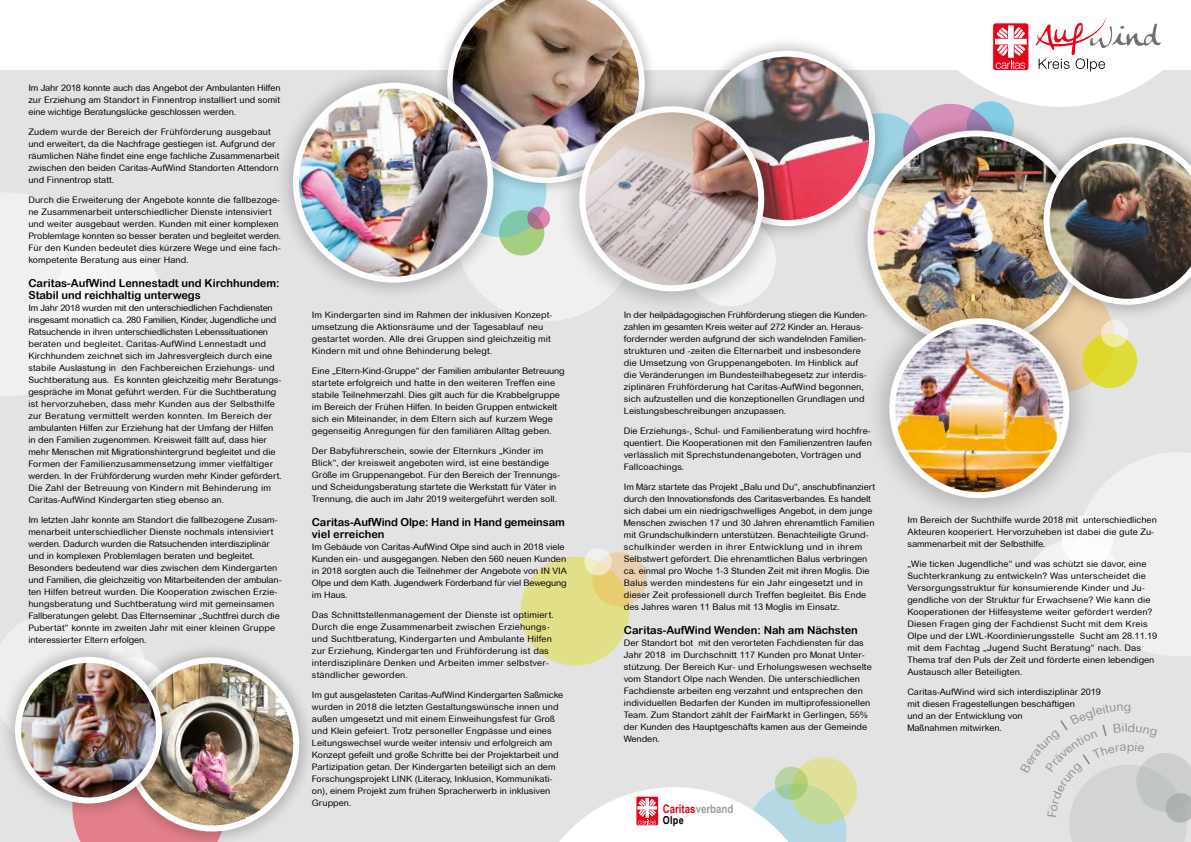
<style>
.page{position:relative;width:1191px;height:842px;background:#fff}
.page>*{position:absolute;margin:0;border:0;box-sizing:border-box;transform-origin:0 0}
.t1{font:700 11.8px "Arial Narrow";color:#e3051b}
.t2{font:11px/12px "Arial Rounded MT Bold";color:#000}
.t3{font:700 11px "Arial Narrow";color:#000}
.t4{font:9px/12px "Arial Rounded MT";color:#000}
.t5{font:9px/12px "Arial Rounded MT";letter-spacing:.02em;color:#000}
.s1{color:#9d9d9c}
</style>
<div class="page">
<div style="left:0;top:71px;width:1191px;height:771px;background:#e3e3e3"></div>
<div style="left:791px;top:757px;width:66px;height:67px;background:#e1e098;border-radius:50%"></div>
<svg style="left:775px;top:767px;width:33px;height:33px"></svg>
<div style="left:454px;top:137px;width:184px;height:184px;background:#f0f0f0;border-radius:50%"></div>
<svg style="left:0;top:193px;width:93px;height:203px"></svg>
<div style="left:57px;top:241px;width:102px;height:102px;background:#f3f3f3;border-radius:50%"></div>
<div style="left:70px;top:316px;width:51px;height:51px;background:#fff;border-radius:50%"></div>
<svg style="left:559px;top:783px;width:287px;height:59px"></svg>
<img style="left:4px;top:611px;width:303px;height:231px">
<div style="left:520px;top:557px;width:109px;height:109px;background:#e1e089;border-radius:50%"></div>
<svg style="left:592px;top:552px;width:54px;height:55px;background:#e8ce92"></svg>
<svg style="left:584px;top:548px;width:27px;height:27px"></svg>
<div style="left:683px;top:35px;width:207px;height:207px;background:#000;opacity:.2"></div>
<img style="left:770px;top:54px;width:62px;height:169px">
<img style="left:832px;top:18px;width:359px;height:638px">
<div style="left:274px;top:64px;width:238px;height:237px;background:#000;opacity:.2"></div>
<img style="left:296px;top:86px;width:151px;height:194px">
<div style="left:293px;top:83px;width:200px;height:200px;border:6px solid #fff;border-radius:50%"></div>
<div style="left:555px;top:82px;width:234px;height:234px;background:#000;opacity:.2"></div>
<img style="left:447px;top:0;width:323px;height:298px">
<div style="left:0;top:640px;width:178px;height:180px;background:#000;opacity:.2"></div>
<img style="left:18px;top:660px;width:141px;height:140px;border-radius:70px">
<div style="left:15px;top:657px;width:147px;height:146px;border:6px solid #fff;border-radius:50%"></div>
<svg style="left:1069px;top:753px;width:122px;height:89px"></svg>
<p class="t4" style="left:28px;top:82px;width:254px;text-align:justify">Im Jahr 2018 konnte auch das Angebot der Ambulanten Hilfen zur Erziehung am Standort in Finnentrop installiert und somit eine wichtige Beratungslücke geschlossen werden.</p>
<p class="t4" style="left:28px;top:126px;width:253px">Zudem wurde der Bereich der Frühförderung ausgebaut und erweitert, da die Nachfrage gestiegen ist. Aufgrund der räumlichen Nähe findet eine enge fachliche Zusammenarbeit zwischen den beiden Caritas-AufWind Standorten Attendorn und Finnentrop statt.</p>
<p class="t4" style="left:28px;top:194px;width:254px">Durch die Erweiterung der Angebote konnte die fallbezoge&shy;ne Zusammenarbeit unterschiedlicher Dienste intensiviert und weiter ausgebaut werden. Kunden mit einer komplexen Problemlage konnten so besser beraten und begleitet werden.<br>Für den Kunden bedeutet dies kürzere Wege und eine fach&shy;kompetente Beratung aus einer Hand.</p>
<p class="t2" style="left:28px;top:277px;width:253px">Caritas-AufWind Lennestadt und Kirchhundem:<br>Stabil und reichhaltig unterwegs</p>
<p class="t4" style="left:28px;top:302px;width:255px">Im Jahr 2018 wurden mit den unterschiedlichen Fachdiensten insgesamt monatlich ca. 280 Familien, Kinder, Jugendliche und Ratsuchende in ihren unterschiedlichsten Lebenssituationen beraten und begleitet. Caritas-AufWind Lennestadt und Kirchhundem zeichnet sich im Jahresvergleich durch eine stabile Auslastung in den Fachbereichen Erziehungs- und Suchtberatung aus. Es konnten gleichzeitig mehr Beratungs&shy;gespräche im Monat geführt werden. Für die Suchtberatung ist hervorzuheben, dass mehr Kunden aus der Selbsthilfe zur Beratung vermittelt werden konnten. Im Bereich der ambulanten Hilfen zur Erziehung hat der Umfang der Hilfen in den Familien zugenommen. Kreisweit fällt auf, dass hier mehr Menschen mit Migrationshintergrund begleitet und die Formen der Familienzusammensetzung immer vielfältiger werden. In der Frühförderung wurden mehr Kinder gefördert.<br>Die Zahl der Betreuung von Kindern mit Behinderung im Caritas-AufWind Kindergarten stieg ebenso an.</p>
<p class="t4" style="left:28px;top:514px;width:255px">Im letzten Jahr konnte am Standort die fallbezogene Zusam&shy;menarbeit unterschiedlicher Dienste nochmals intensiviert werden. Dadurch wurden die Ratsuchenden interdisziplinär und in komplexen Problemlagen beraten und begleitet.<br>Besonders bedeutend war dies zwischen dem Kindergarten und Familien, die gleichzeitig von Mitarbeitenden der ambulan&shy;ten Hilfen betreut wurden. Die Kooperation zwischen Erzie&shy;hungsberatung und Suchtberatung wird mit gemeinsamen Fallberatungen gelebt. Das Elternseminar „Suchtfrei durch die Pubertät“ konnte im zweiten Jahr mit einer kleinen Gruppe interessierter Eltern erfolgen.</p>
<p class="t4" style="left:907px;top:513px;width:251px">Im Bereich der Suchthilfe wurde 2018 mit unterschiedlichen<br>Akteuren kooperiert. Hervorzuheben ist dabei die gute Zu&shy;sammenarbeit mit der Selbsthilfe.</p>
<p class="t4" style="left:312px;top:308px;width:242px">Im Kindergarten sind im Rahmen der inklusiven Konzept&shy;umsetzung die Aktionsräume und der Tagesablauf neu gestartet worden. Alle drei Gruppen sind gleichzeitig mit Kindern mit und ohne Behinderung belegt.</p>
<p class="t4" style="left:312px;top:364px;width:254px">Eine „Eltern-Kind-Gruppe“ der Familien ambulanter Betreuung startete erfolgreich und hatte in den weiteren Treffen eine stabile Teilnehmerzahl. Dies gilt auch für die Krabbelgruppe im Bereich der Frühen Hilfen. In beiden Gruppen entwickelt sich ein Miteinander, in dem Eltern sich auf kurzem Wege gegenseitig Anregungen für den familiären Alltag geben.</p>
<p class="t4" style="left:312px;top:444px;width:250px">Der Babyführerschein, sowie der Elternkurs „Kinder im Blick“, der kreisweit angeboten wird, ist eine beständige Größe im Gruppenangebot. Für den Bereich der Trennungs&shy;und Scheidungsberatung startete die Werkstatt für Väter in Trennung, die auch im Jahr 2019 weitergeführt werden soll.</p>
<p class="t2" style="left:312px;top:516px;width:254px">Caritas-AufWind Olpe: Hand in Hand gemeinsam viel erreichen</p>
<p class="t4" style="left:312px;top:540px;width:257px">Im Gebäude von Caritas-AufWind Olpe sind auch in 2018 viele Kunden ein- und ausgegangen. Neben den 560 neuen Kunden in 2018 sorgten auch die Teilnehmer der Angebote von IN VIA Olpe und dem Kath. Jugendwerk Förderband für viel Bewegung im Haus.</p>
<p class="t5" style="left:312px;top:608px;width:243px">Das Schnittstellenmanagement der Dienste ist optimiert.<br>Durch die enge Zusammenarbeit zwischen Erziehungs&shy;und Suchtberatung, Kindergarten und Ambulante Hilfen zur Erziehung, Kindergarten und Frühförderung ist das interdisziplinäre Denken und Arbeiten immer selbstver&shy;ständlicher geworden.</p>
<p class="t4" style="left:312px;top:688px;width:253px">Im gut ausgelasteten Caritas-AufWind Kindergarten Saßmicke wurden in 2018 die letzten Gestaltungswünsche innen und außen umgesetzt und mit einem Einweihungsfest für Groß und Klein gefeiert. Trotz personeller Engpässe und eines Leitungswechsel wurde weiter intensiv und erfolgreich am Konzept gefeilt und große Schritte bei der Projektarbeit und Partizipation getan. Der Kindergarten beteiligt sich an dem Forschungsprojekt LINK (Literacy, Inklusion, Kommunikati&shy;on), einem Projekt zum frühen Spracherwerb in inklusiven Gruppen.</p>
<p class="t4" style="left:624px;top:308px;width:245px">In der heilpädagogischen Frühförderung stiegen die Kunden&shy;zahlen im gesamten Kreis weiter auf 272 Kinder an. Heraus&shy;fordernder werden aufgrund der sich wandelnden Familien&shy;strukturen und -zeiten die Elternarbeit und insbesondere die Umsetzung von Gruppenangeboten. Im Hinblick auf die Veränderungen im Bundesteilhabegesetz zur interdis&shy;ziplinären Frühförderung hat Caritas-AufWind begonnen, sich aufzustellen und die konzeptionellen Grundlagen und Leistungsbeschreibungen anzupassen.</p>
<p class="t4" style="left:624px;top:424px;width:249px">Die Erziehungs-, Schul- und Familienberatung wird hochfre&shy;quentiert. Die Kooperationen mit den Familienzentren laufen verlässlich mit Sprechstundenangeboten, Vorträgen und Fallcoachings.</p>
<p class="t4" style="left:624px;top:480px;width:253px">Im März startete das Projekt „Balu und Du“, anschubfinanziert durch den Innovationsfonds des Caritasverbandes. Es handelt sich dabei um ein niedrigschwelliges Angebot, in dem junge Menschen zwischen 17 und 30 Jahren ehrenamtlich Familien mit Grundschulkindern unterstützen. Benachteiligte Grund&shy;schulkinder werden in ihrer Entwicklung und in ihrem Selbstwert gefördert. Die ehrenamtlichen Balus verbringen ca. einmal pro Woche 1-3 Stunden Zeit mit ihren Moglis. Die Balus werden mindestens für ein Jahr eingesetzt und in dieser Zeit professionell durch Treffen begleitet. Bis Ende des Jahres waren 11 Balus mit 13 Moglis im Einsatz.</p>
<p class="t2" style="left:624px;top:624px;width:235px">Caritas-AufWind Wenden: Nah am Nächsten</p>
<p class="t4" style="left:624px;top:636px;width:249px">Der Standort bot mit den verorteten Fachdiensten für das Jahr 2018 im Durchschnitt 117 Kunden pro Monat Unter&shy;stützung. Der Bereich Kur- und Erholungswesen wechselte vom Standort Olpe nach Wenden. Die unterschiedlichen Fachdienste arbeiten eng verzahnt und entsprechen den individuellen Bedarfen der Kunden im multiprofessionellen Team. Zum Standort zählt der FairMarkt in Gerlingen, 55% der Kunden des Hauptgeschäfts kamen aus der Gemeinde Wenden.</p>
<p class="t4" style="left:907px;top:557px;width:251px">„Wie ticken Jugendliche“ und was schützt sie davor, eine Suchterkrankung zu entwickeln? Was unterscheidet die Versorgungsstruktur für konsumierende Kinder und Ju&shy;gendliche von der Struktur für Erwachsene? Wie kann die Kooperationen der Hilfesysteme weiter gefördert werden?<br>Diesen Fragen ging der Fachdienst Sucht mit dem Kreis Olpe und der LWL-Koordinierungsstelle Sucht am 28.11.19 mit dem Fachtag „Jugend Sucht Beratung“ nach. Das Thema traf den Puls der Zeit und förderte einen lebendigen Austausch aller Beteiligten.</p>
<p class="t4" style="left:907px;top:685px;width:195px">Caritas-AufWind wird sich interdisziplinär 2019 mit diesen Fragestellungen beschäftigen<br>und an der Entwicklung von<br>Maßnahmen mitwirken.</p>
<p class="t1" style="left:663px;top:800px;width:72px">Caritas<span class="s1">verband</span></p>
<p class="t3" style="left:663px;top:812px;width:22px">Olpe</p>
</div>
